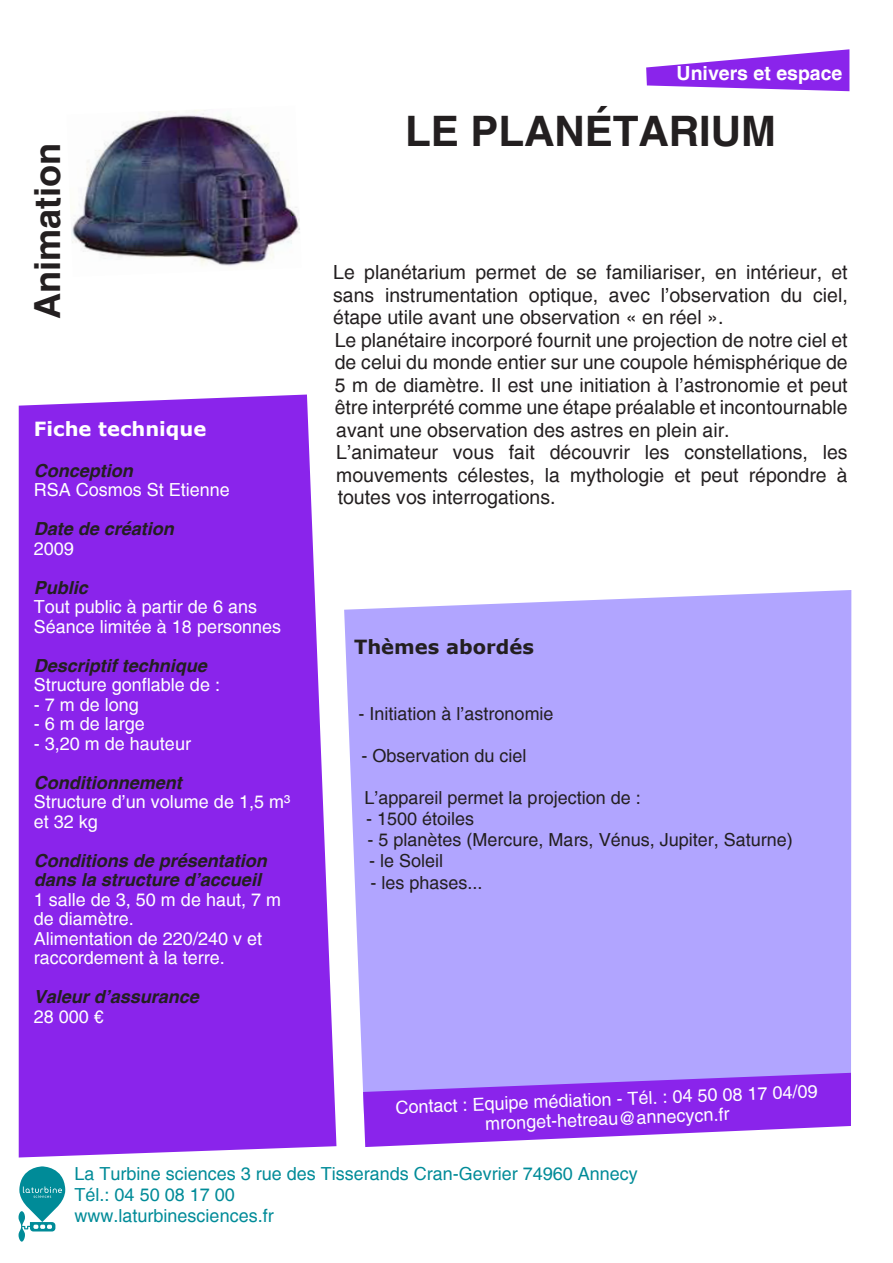
<style>
.page{position:relative;width:893px;height:1263px;background:#fff}
.page>*{position:absolute;margin:0;border:0;box-sizing:border-box;transform-origin:0 0}
.t1{font:700 42px "Helvetica";color:#231f20}
.t2{font:700 36px "Helvetica";color:#231f20}
.t3{font:19.5px/22.5px "Helvetica";color:#231f20;text-align:justify}
.t4{font:700 19.5px "Helvetica";color:#fff}
.t5{font:700 19.5px "Verdana";color:#fff}
.t6{font:700 19.5px "Verdana";color:#231f20}
.t7{font:18px/19.5px "Helvetica";color:#fff;text-align:center}
.t8{font:18px "Helvetica";color:#231f20}
.t9{font:italic 700 18px/19.5px "Helvetica";color:#231f20}
.t10{font:18px/21px "Helvetica";color:#008b98}
</style>
<div class="page">
<div style="left:344px;top:590px;width:507px;height:497px;background:#b1a5ff"></div>
<svg style="left:363px;top:1073px;width:488px;height:74px;background:#9f53f0"></svg>
<div style="left:19px;top:394px;width:317px;height:763px;background:#8a24eb"></div>
<svg style="left:18px;top:1166px;width:48px;height:75px"></svg>
<img style="left:70px;top:110px;width:230px;height:156px">
<svg style="left:646px;top:49px;width:203px;height:42px"></svg>
<p class="t2" style="left:25px;top:319px;width:178px;rotate:-90deg">Animation</p>
<p class="t5" style="left:34px;top:415px;width:174px">Fiche technique</p>
<p class="t9" style="left:34px;top:461px;width:101px">Conception</p>
<p class="t7" style="left:34px;top:481px;width:198px">RSA Cosmos St Etienne</p>
<p class="t9" style="left:34px;top:520px;width:142px">Date de création</p>
<p class="t7" style="left:34px;top:539px;width:42px">2009</p>
<p class="t9" style="left:34px;top:578px;width:56px">Public</p>
<p class="t7" style="left:34px;top:598px;width:249px;text-align:left">Tout public à partir de 6 ans<br>Séance limitée à 18 personnes</p>
<p class="t9" style="left:34px;top:656px;width:175px">Descriptif technique</p>
<p class="t7" style="left:34px;top:676px;width:188px">Structure gonflable de :</p>
<p class="t7" style="left:34px;top:695px;width:107px">- 7 m de long</p>
<p class="t7" style="left:34px;top:715px;width:113px">- 6 m de large</p>
<p class="t7" style="left:34px;top:734px;width:159px">- 3,20 m de hauteur</p>
<p class="t9" style="left:34px;top:773px;width:149px">Conditionnement</p>
<p class="t7" style="left:34px;top:793px;width:258px">Structure d’un volume de 1,5 m³</p>
<p class="t7" style="left:34px;top:812px;width:66px">et 32 kg</p>
<p class="t9" style="left:34px;top:851px;width:235px">Conditions de présentation dans la structure d’accueil</p>
<p class="t7" style="left:34px;top:890px;width:249px">1 salle de 3, 50 m de haut, 7 m</p>
<p class="t7" style="left:34px;top:910px;width:102px">de diamètre.</p>
<p class="t7" style="left:34px;top:929px;width:230px">Alimentation de 220/240 v et</p>
<p class="t7" style="left:34px;top:949px;width:193px">raccordement à la terre.</p>
<p class="t9" style="left:34px;top:988px;width:167px">Valeur d’assurance</p>
<p class="t7" style="left:34px;top:1007px;width:72px">28 000 €</p>
<p class="t4" style="left:677px;top:62px;width:167px">Univers et espace</p>
<p class="t1" style="left:405px;top:106px;width:372px">LE PLANÉTARIUM</p>
<p class="t3" style="left:333px;top:262px;width:516px">Le planétarium permet de se familiariser, en intérieur, et sans instrumentation optique, avec l’observation du ciel, étape utile avant une observation « en réel ».</p>
<p class="t3" style="left:335px;top:329px;width:515px">Le planétaire incorporé fournit une projection de notre ciel et de celui du monde entier sur une coupole hémisphérique de 5 m de diamètre. Il est une initiation à l’astronomie et peut être interprété comme une étape préalable et incontournable avant une observation des astres en plein air.</p>
<p class="t3" style="left:336px;top:442px;width:513px">L’animateur vous fait découvrir les constellations, les mouvements célestes, la mythologie et peut répondre à toutes vos interrogations.</p>
<p class="t6" style="left:354px;top:633px;width:181px">Thèmes abordés</p>
<p class="t8" style="left:359px;top:703px;width:197px">- Initiation à l’astronomie</p>
<p class="t8" style="left:362px;top:745px;width:167px">- Observation du ciel</p>
<p class="t8" style="left:365px;top:787px;width:278px">L’appareil permet la projection de :</p>
<p class="t8" style="left:366px;top:808px;width:110px">- 1500 étoiles</p>
<p class="t8" style="left:368px;top:829px;width:427px">- 5 planètes (Mercure, Mars, Vénus, Jupiter, Saturne)</p>
<p class="t8" style="left:369px;top:850px;width:76px">- le Soleil</p>
<p class="t8" style="left:371px;top:872px;width:114px">- les phases...</p>
<p class="t7" style="left:395px;top:1097px;width:424px;rotate:-2deg">Contact : Equipe médiation - Tél. : 04 50 08 17 04/09 mronget-hetreau@annecycn.fr</p>
<p class="t10" style="left:75px;top:1163px;width:565px">La Turbine sciences 3 rue des Tisserands Cran-Gevrier 74960 Annecy</p>
<p class="t10" style="left:75px;top:1184px;width:201px">Tél.: 04 50 08 17 00 www.laturbinesciences.fr</p>
</div>
